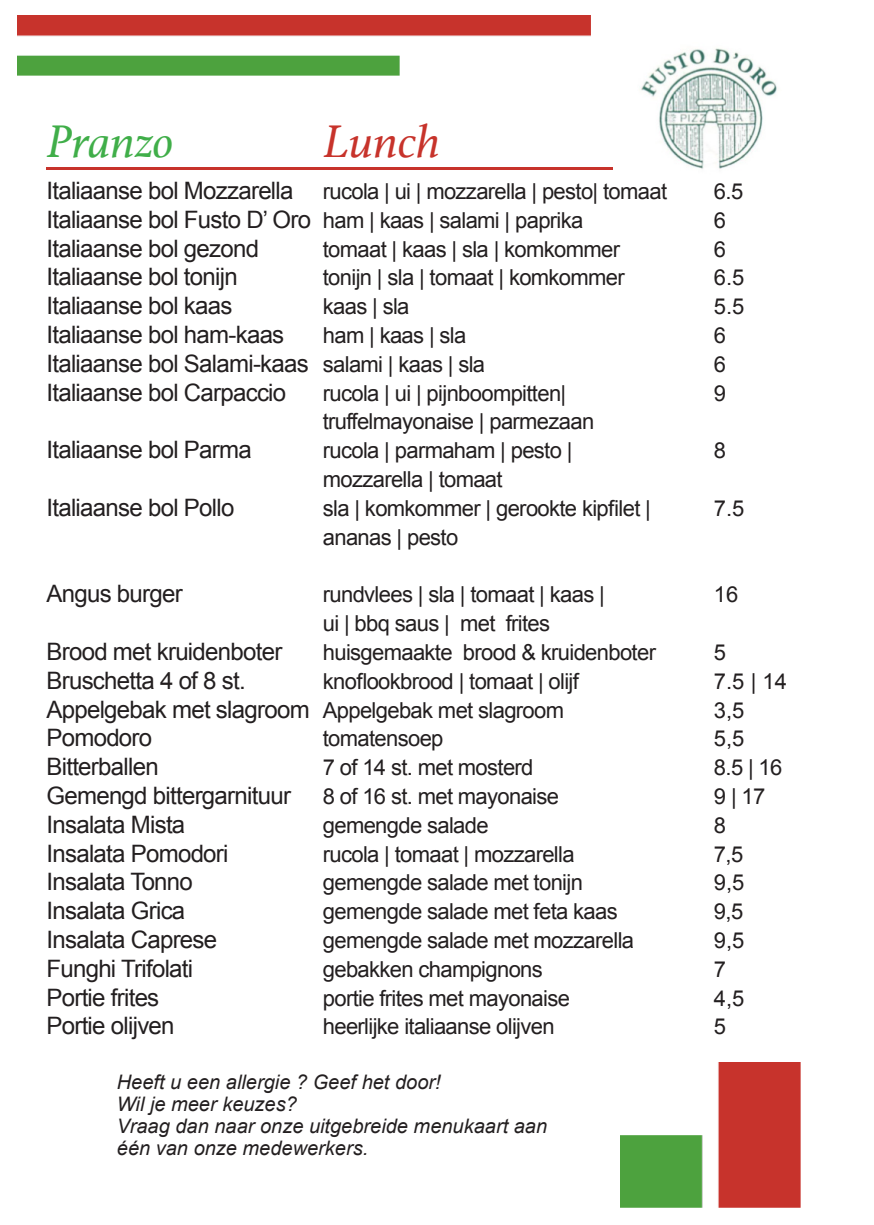
<style>
.page{position:relative;width:874px;height:1225px;background:#fff}
.page>*{position:absolute;margin:0;border:0;box-sizing:border-box;transform-origin:0 0}
.t1{font:italic 48px "Athelas";color:#40ae49}
.t2{font:italic 48px "Athelas";letter-spacing:-.01em;color:#c7332b}
.t3{font:24px "Arial";letter-spacing:-.03em;color:#231f20}
.t4{font:22px "Arial";letter-spacing:-.03em;color:#231f20}
.t5{font:italic 20px/22px "Arial";color:#231f20}
</style>
<div class="page">
<img style="left:17px;top:16px;width:573px;height:59px">
<img style="left:620px;top:1062px;width:179px;height:146px">
<img style="left:641px;top:48px;width:136px;height:121px">
<hr style="left:47px;top:167px;width:565px;height:3px;background:#c7332b">
<p class="t1" style="left:47px;top:104px;width:128px">Pranzo</p>
<p class="t2" style="left:323px;top:104px;width:118px">Lunch</p>
<p class="t3" style="left:46px;top:175px;width:248px">Italiaanse bol Mozzarella</p>
<p class="t3" style="left:46px;top:204px;width:266px">Italiaanse bol Fusto D’ Oro</p>
<p class="t3" style="left:46px;top:232px;width:214px">Italiaanse bol gezond</p>
<p class="t3" style="left:46px;top:261px;width:193px">Italiaanse bol tonijn</p>
<p class="t3" style="left:46px;top:290px;width:187px">Italiaanse bol kaas</p>
<p class="t3" style="left:46px;top:319px;width:239px">Italiaanse bol ham-kaas</p>
<p class="t3" style="left:46px;top:348px;width:264px">Italiaanse bol Salami-kaas</p>
<p class="t3" style="left:46px;top:376px;width:241px">Italiaanse bol Carpaccio</p>
<p class="t3" style="left:46px;top:434px;width:207px">Italiaanse bol Parma</p>
<p class="t4" style="left:322px;top:177px;width:345px">rucola | ui | mozzarella | pesto| tomaat</p>
<p class="t4" style="left:322px;top:206px;width:262px">ham | kaas | salami | paprika</p>
<p class="t4" style="left:322px;top:234px;width:298px">tomaat | kaas | sla | komkommer</p>
<p class="t4" style="left:322px;top:263px;width:303px">tonijn | sla | tomaat | komkommer</p>
<p class="t4" style="left:322px;top:292px;width:88px">kaas | sla</p>
<p class="t4" style="left:322px;top:321px;width:145px">ham | kaas | sla</p>
<p class="t4" style="left:322px;top:350px;width:164px">salami | kaas | sla</p>
<p class="t4" style="left:322px;top:378px;width:245px">rucola | ui | pijnboompitten|</p>
<p class="t4" style="left:322px;top:407px;width:273px">truffelmayonaise | parmezaan</p>
<p class="t4" style="left:322px;top:436px;width:251px">rucola | parmaham | pesto |</p>
<p class="t4" style="left:322px;top:465px;width:181px">mozzarella | tomaat</p>
<p class="t4" style="left:322px;top:494px;width:329px">sla | komkommer | gerookte kipfilet |</p>
<p class="t4" style="left:322px;top:522px;width:137px">ananas | pesto</p>
<p class="t4" style="left:322px;top:580px;width:283px">rundvlees | sla | tomaat | kaas |</p>
<p class="t4" style="left:322px;top:609px;width:229px">ui | bbq saus | met frites</p>
<p class="t4" style="left:322px;top:638px;width:334px">huisgemaakte brood &amp; kruidenboter</p>
<p class="t4" style="left:322px;top:666px;width:257px">knoflookbrood | tomaat | olijf</p>
<p class="t4" style="left:322px;top:695px;width:243px">Appelgebak met slagroom</p>
<p class="t4" style="left:322px;top:724px;width:122px">tomatensoep</p>
<p class="t4" style="left:322px;top:753px;width:212px">7 of 14 st. met mosterd</p>
<p class="t4" style="left:322px;top:782px;width:238px">8 of 16 st. met mayonaise</p>
<p class="t4" style="left:322px;top:810px;width:167px">gemengde salade</p>
<p class="t4" style="left:322px;top:839px;width:253px">rucola | tomaat | mozzarella</p>
<p class="t4" style="left:322px;top:868px;width:261px">gemengde salade met tonijn</p>
<p class="t4" style="left:322px;top:897px;width:296px">gemengde salade met feta kaas</p>
<p class="t4" style="left:322px;top:926px;width:312px">gemengde salade met mozzarella</p>
<p class="t4" style="left:322px;top:954px;width:221px">gebakken champignons</p>
<p class="t4" style="left:322px;top:983px;width:248px">portie frites met mayonaise</p>
<p class="t4" style="left:322px;top:1012px;width:233px">heerlijke italiaanse olijven</p>
<p class="t5" style="left:117px;top:1071px;width:325px">Heeft u een allergie ? Geef het door!</p>
<p class="t5" style="left:117px;top:1093px;width:181px">Wil je meer keuzes?</p>
<p class="t5" style="left:117px;top:1115px;width:431px">Vraag dan naar onze uitgebreide menukaart aan één van onze medewerkers.</p>
<p class="t3" style="left:46px;top:492px;width:189px">Italiaanse bol Pollo</p>
<p class="t3" style="left:46px;top:578px;width:138px">Angus burger</p>
<p class="t3" style="left:46px;top:636px;width:237px">Brood met kruidenboter</p>
<p class="t3" style="left:46px;top:664px;width:201px">Bruschetta 4 of 8 st.</p>
<p class="t3" style="left:46px;top:693px;width:264px">Appelgebak met slagroom</p>
<p class="t3" style="left:46px;top:722px;width:107px">Pomodoro</p>
<p class="t3" style="left:46px;top:751px;width:114px">Bitterballen</p>
<p class="t3" style="left:46px;top:780px;width:246px">Gemengd bittergarnituur</p>
<p class="t3" style="left:46px;top:808px;width:140px">Insalata Mista</p>
<p class="t3" style="left:46px;top:837px;width:183px">Insalata Pomodori</p>
<p class="t3" style="left:46px;top:866px;width:148px">Insalata Tonno</p>
<p class="t3" style="left:46px;top:895px;width:140px">Insalata Grica</p>
<p class="t3" style="left:46px;top:924px;width:172px">Insalata Caprese</p>
<p class="t3" style="left:46px;top:952px;width:148px">Funghi Trifolati</p>
<p class="t3" style="left:46px;top:981px;width:114px">Portie frites</p>
<p class="t3" style="left:46px;top:1010px;width:130px">Portie olijven</p>
<p class="t4" style="left:713px;top:177px;width:31px">6.5</p>
<p class="t4" style="left:713px;top:206px;width:14px">6</p>
<p class="t4" style="left:713px;top:234px;width:14px">6</p>
<p class="t4" style="left:713px;top:263px;width:32px">6.5</p>
<p class="t4" style="left:713px;top:292px;width:32px">5.5</p>
<p class="t4" style="left:713px;top:321px;width:14px">6</p>
<p class="t4" style="left:713px;top:350px;width:14px">6</p>
<p class="t4" style="left:713px;top:378px;width:14px">9</p>
<p class="t4" style="left:713px;top:436px;width:14px">8</p>
<p class="t4" style="left:713px;top:494px;width:32px">7.5</p>
<p class="t4" style="left:713px;top:580px;width:26px">16</p>
<p class="t4" style="left:713px;top:638px;width:14px">5</p>
<p class="t4" style="left:713px;top:666px;width:74px">7.5 | 14</p>
<p class="t4" style="left:713px;top:695px;width:32px">3,5</p>
<p class="t4" style="left:713px;top:724px;width:32px">5,5</p>
<p class="t4" style="left:713px;top:753px;width:70px">8.5 | 16</p>
<p class="t4" style="left:713px;top:782px;width:53px">9 | 17</p>
<p class="t4" style="left:713px;top:810px;width:14px">8</p>
<p class="t4" style="left:713px;top:839px;width:31px">7,5</p>
<p class="t4" style="left:713px;top:868px;width:32px">9,5</p>
<p class="t4" style="left:713px;top:897px;width:31px">9,5</p>
<p class="t4" style="left:713px;top:926px;width:32px">9,5</p>
<p class="t4" style="left:713px;top:954px;width:14px">7</p>
<p class="t4" style="left:713px;top:983px;width:32px">4,5</p>
<p class="t4" style="left:713px;top:1012px;width:14px">5</p>
</div>
